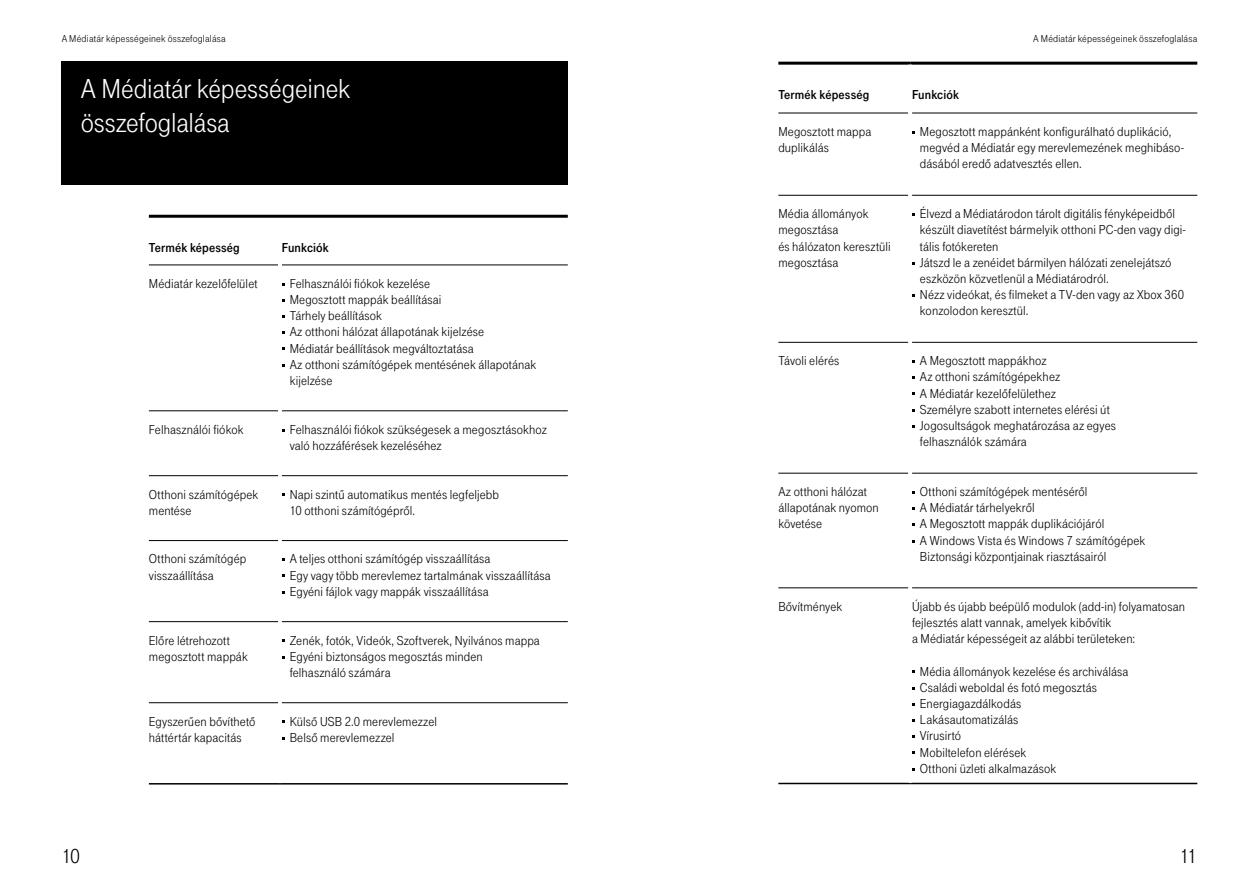
<style>
.page{position:relative;width:1259px;height:893px;background:#fff}
.page>*{position:absolute;margin:0;border:0;box-sizing:border-box;transform-origin:0 0}
.t1{font:28.5px/34.2px "Tele Grotesk H Norm";letter-spacing:-.005em;color:#fff}
.t2{font:21px "Tele Grotesk H Norm";color:#000}
.t3{font:13.5px/16.2px "Tele Grotesk H Norm";letter-spacing:.01em;color:#000}
.t4{font:13.5px "Tele Grotesk H Fett";letter-spacing:.01em;color:#000}
.t5{font:10.5px "Tele Grotesk H Norm";letter-spacing:.02em;color:#000}
</style>
<div class="page">
<div style="left:62px;top:62px;width:506px;height:123px;background:#000"></div>
<hr style="left:778px;top:783px;width:132px;height:1px;background:#000">
<hr style="left:910px;top:783px;width:287px;height:1px;background:#000">
<hr style="left:778px;top:62px;width:132px;height:3px;background:#000">
<hr style="left:910px;top:62px;width:287px;height:3px;background:#000">
<hr style="left:778px;top:113px;width:130px;height:1px;background:#000">
<hr style="left:912px;top:113px;width:285px;height:1px;background:#000">
<hr style="left:778px;top:195px;width:130px;height:1px;background:#000">
<hr style="left:912px;top:195px;width:285px;height:1px;background:#000">
<hr style="left:778px;top:342px;width:130px;height:1px;background:#000">
<hr style="left:912px;top:342px;width:285px;height:1px;background:#000">
<hr style="left:778px;top:473px;width:130px;height:1px;background:#000">
<hr style="left:912px;top:473px;width:285px;height:1px;background:#000">
<hr style="left:778px;top:587px;width:130px;height:1px;background:#000">
<hr style="left:912px;top:587px;width:285px;height:1px;background:#000">
<hr style="left:149px;top:783px;width:131px;height:1px;background:#000">
<hr style="left:280px;top:783px;width:288px;height:1px;background:#000">
<hr style="left:149px;top:265px;width:129px;height:1px;background:#000">
<hr style="left:282px;top:265px;width:286px;height:1px;background:#000">
<hr style="left:149px;top:410px;width:129px;height:1px;background:#000">
<hr style="left:282px;top:410px;width:286px;height:1px;background:#000">
<hr style="left:149px;top:475px;width:129px;height:1px;background:#000">
<hr style="left:282px;top:475px;width:286px;height:1px;background:#000">
<hr style="left:149px;top:540px;width:129px;height:1px;background:#000">
<hr style="left:282px;top:540px;width:286px;height:1px;background:#000">
<hr style="left:149px;top:621px;width:129px;height:1px;background:#000">
<hr style="left:282px;top:621px;width:286px;height:1px;background:#000">
<hr style="left:149px;top:702px;width:129px;height:1px;background:#000">
<hr style="left:282px;top:702px;width:286px;height:1px;background:#000">
<hr style="left:149px;top:215px;width:131px;height:3px;background:#000">
<hr style="left:280px;top:215px;width:288px;height:3px;background:#000">
<p class="t5" style="left:62px;top:33px;width:166px">A Médiatár képességeinek összefoglalása</p>
<p class="t5" style="left:1033px;top:33px;width:166px">A Médiatár képességeinek összefoglalása</p>
<h1 class="t1" style="left:81px;top:72px;width:271px">A Médiatár képességeinek összefoglalása</h1>
<p class="t4" style="left:778px;top:87px;width:92px">Termék képesség</p>
<p class="t4" style="left:912px;top:87px;width:49px">Funkciók</p>
<p class="t3" style="left:778px;top:124px;width:95px">Megosztott mappa duplikálás</p>
<p class="t3" style="left:920px;top:124px;width:265px">Megosztott mappánként konfigurálható duplikáció, megvéd a Médiatár egy merevlemezének meghibáso&shy;dásából eredô adatvesztés ellen.</p>
<p class="t4" style="left:149px;top:240px;width:92px">Termék képesség</p>
<p class="t4" style="left:282px;top:240px;width:49px">Funkciók</p>
<p class="t3" style="left:149px;top:275px;width:110px">Médiatár kezelôfelület</p>
<p class="t3" style="left:290px;top:275px;width:248px">Felhasználói fiókok kezelése<br>Megosztott mappák beállításai<br>Tárhely beállítások<br>Az otthoni hálózat állapotának kijelzése<br>Médiatár beállítások megváltoztatása<br>Az otthoni számítógépek mentésének állapotának kijelzése</p>
<p class="t3" style="left:149px;top:421px;width:96px">Felhasználói fiókok</p>
<p class="t3" style="left:290px;top:421px;width:259px">Felhasználói fiókok szükségesek a megosztásokhoz való hozzáférések kezeléséhez</p>
<p class="t3" style="left:149px;top:486px;width:111px">Otthoni számítógépek mentése</p>
<p class="t3" style="left:290px;top:486px;width:211px">Napi szintû automatikus mentés legfeljebb<br>10 otthoni számítógéprôl.</p>
<p class="t3" style="left:149px;top:551px;width:99px">Otthoni számítógép visszaállítása</p>
<p class="t3" style="left:290px;top:551px;width:263px">A teljes otthoni számítógép visszaállítása<br>Egy vagy több merevlemez tartalmának visszaállítása<br>Egyéni fájlok vagy mappák visszaállítása</p>
<p class="t3" style="left:149px;top:632px;width:100px">Elôre létrehozott megosztott mappák</p>
<p class="t3" style="left:290px;top:632px;width:252px">Zenék, fotók, Videók, Szoftverek, Nyilvános mappa<br>Egyéni biztonságos megosztás minden felhasználó számára</p>
<p class="t3" style="left:149px;top:713px;width:108px">Egyszerûen bôvíthetô háttértár kapacitás</p>
<p class="t3" style="left:290px;top:713px;width:149px">Külsô USB 2.0 merevlemezzel<br>Belsô merevlemezzel</p>
<p class="t3" style="left:778px;top:206px;width:114px">Média állományok megosztása<br>és hálózaton keresztüli megosztása</p>
<p class="t3" style="left:920px;top:206px;width:267px">Élvezd a Médiatárodon tárolt digitális fényképeidbôl készült diavetítést bármelyik otthoni PC-den vagy digi&shy;tális fotókereten<br>Játszd le a zenéidet bármilyen hálózati zenelejátszó eszközön közvetlenül a Médiatárodról.<br>Nézz videókat, és filmeket a TV-den vagy az Xbox 360 konzolodon keresztül.</p>
<p class="t3" style="left:778px;top:353px;width:62px">Távoli elérés</p>
<p class="t3" style="left:920px;top:353px;width:198px">A Megosztott mappákhoz<br>Az otthoni számítógépekhez<br>A Médiatár kezelôfelülethez<br>Személyre szabott internetes elérési út<br>Jogosultságok meghatározása az egyes felhasználók számára</p>
<p class="t3" style="left:778px;top:484px;width:102px">Az otthoni hálózat állapotának nyomon követése</p>
<p class="t3" style="left:920px;top:484px;width:227px">Otthoni számítógépek mentésérôl<br>A Médiatár tárhelyekrôl<br>A Megosztott mappák duplikációjáról<br>A Windows Vista és Windows 7 számítógépek Biztonsági központjainak riasztásairól</p>
<p class="t3" style="left:778px;top:598px;width:66px">Bôvítmények</p>
<p class="t3" style="left:912px;top:598px;width:274px">Újabb és újabb beépülô modulok (add-in) folyamatosan fejlesztés alatt vannak, amelyek kibôvítik<br>a Médiatár képességeit az alábbi területeken:</p>
<p class="t3" style="left:920px;top:663px;width:210px">Média állományok kezelése és archiválása<br>Családi weboldal és fotó megosztás<br>Energiagazdálkodás<br>Lakásautomatizálás<br>Vírusirtó<br>Mobiltelefon elérések<br>Otthoni üzleti alkalmazások</p>
<h2 class="t2" style="left:62px;top:845px;width:20px">10</h2>
<h2 class="t2" style="left:1179px;top:845px;width:19px">11</h2>
</div>
